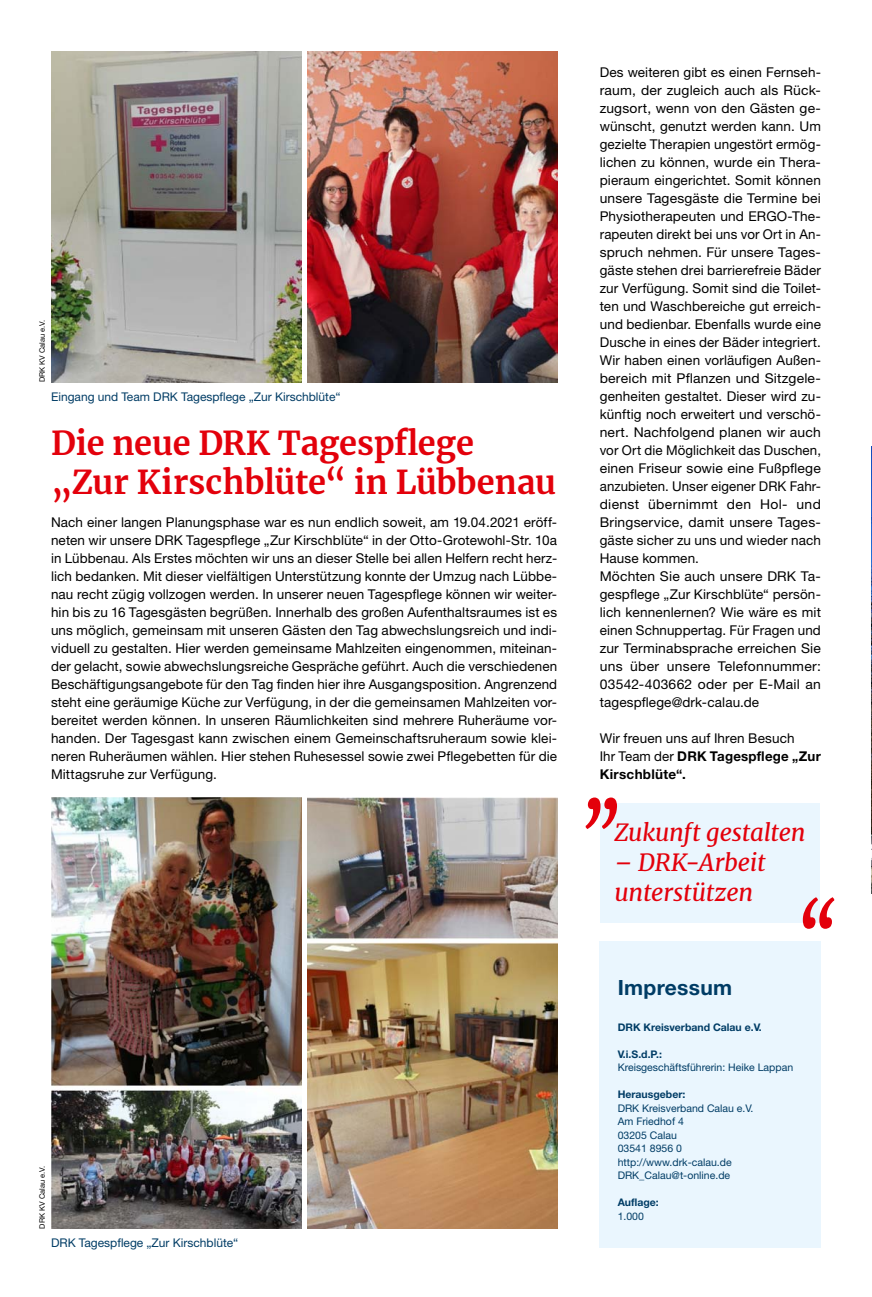
<style>
.page{position:relative;width:872px;height:1297px;background:#fff}
.page>*{position:absolute;margin:0;border:0;box-sizing:border-box;transform-origin:0 0}
.MGB_Headline_23{font:700 32.55px/39px "Merriweather";letter-spacing:-.005em;color:#e3000b}
.MGB_Headline3{font:italic 23.85px/29.8px "Merriweather";letter-spacing:-.01em;color:#e3000b}
.MGB_Impressum_Über{font:700 21px "Helvetica Neue LT Pro";letter-spacing:.015em;color:#003c65}
.MGB_Copy{font:13.5px/18px "Helvetica Neue LT Pro";letter-spacing:.01em;color:#000;text-align:justify}
.MGB_Copy-2{font:700 13.5px/18px "Helvetica Neue LT Pro";letter-spacing:.015em;color:#000}
.MGB_BU{font:12px "Helvetica Neue LT Pro";color:#003c65}
.MGB_Impressum{font:10.5px "Helvetica Neue LT Pro";color:#003c65}
.MGB_Impressum-2{font:700 10.5px "Helvetica Neue LT Pro";color:#003c65}
.MGB_Fotocredits{font:7.5px "Helvetica Neue LT Pro";color:#000}
.s1{font-weight:400}
</style>
<div class="page">
<img style="left:871px;top:446px;width:1px;height:447px">
<div style="left:600px;top:941px;width:221px;height:306px;background:#eaf6fe"></div>
<img style="left:51px;top:51px;width:250px;height:332px">
<img style="left:51px;top:797px;width:250px;height:432px">
<img style="left:307px;top:51px;width:250px;height:332px">
<img style="left:307px;top:797px;width:250px;height:432px">
<div style="left:600px;top:803px;width:220px;height:119px;background:#eaf6fe"></div>
<svg style="left:585px;top:797px;width:32px;height:32px"></svg>
<svg style="left:803px;top:897px;width:31px;height:32px"></svg>
<p class="MGB_Fotocredits" style="left:37px;top:382px;width:64px;rotate:-90deg">DRK KV Calau e.V.</p>
<p class="MGB_BU" style="left:51px;top:389px;width:291px">Eingang und Team DRK Tagespflege „Zur Kirschblüte“</p>
<p class="MGB_Headline_23" style="left:51px;top:422px;width:506px">Die neue DRK Tagespflege „Zur Kirschblüte“ in Lübbenau</p>
<p class="MGB_Copy" style="left:51px;top:512px;width:507px">Nach einer langen Planungsphase war es nun endlich soweit, am 19.04.2021 eröff&shy;neten wir unsere DRK Tagespflege „Zur Kirschblüte“ in der Otto-Grotewohl-Str. 10a in Lübbenau. Als Erstes möchten wir uns an dieser Stelle bei allen Helfern recht herz&shy;lich bedanken. Mit dieser vielfältigen Unterstützung konnte der Umzug nach Lübbe&shy;nau recht zügig vollzogen werden. In unserer neuen Tagespflege können wir weiter&shy;hin bis zu 16 Tagesgästen begrüßen. Innerhalb des großen Aufenthaltsraumes ist es uns möglich, gemeinsam mit unseren Gästen den Tag abwechslungsreich und indi&shy;viduell zu gestalten. Hier werden gemeinsame Mahlzeiten eingenommen, miteinan&shy;der gelacht, sowie abwechslungsreiche Gespräche geführt. Auch die verschiedenen Beschäftigungsangebote für den Tag finden hier ihre Ausgangsposition. Angrenzend steht eine geräumige Küche zur Verfügung, in der die gemeinsamen Mahlzeiten vor&shy;bereitet werden können. In unseren Räumlichkeiten sind mehrere Ruheräume vor&shy;handen. Der Tagesgast kann zwischen einem Gemeinschaftsruheraum sowie klei&shy;neren Ruheräumen wählen. Hier stehen Ruhesessel sowie zwei Pflegebetten für die Mittagsruhe zur Verfügung.</p>
<p class="MGB_Fotocredits" style="left:38px;top:1229px;width:64px;rotate:-90deg">DRK KV Calau e.V.</p>
<p class="MGB_BU" style="left:51px;top:1235px;width:189px">DRK Tagespflege „Zur Kirschblüte“</p>
<p class="MGB_Copy" style="left:600px;top:62px;width:223px">Des weiteren gibt es einen Fernseh&shy;raum, der zugleich auch als Rück&shy;zugsort, wenn von den Gästen ge&shy;wünscht, genutzt werden kann. Um gezielte Therapien ungestört ermög&shy;lichen zu können, wurde ein Thera&shy;pieraum eingerichtet. Somit können unsere Tagesgäste die Termine bei Physiotherapeuten und ERGO-The&shy;rapeuten direkt bei uns vor Ort in An&shy;spruch nehmen. Für unsere Tages&shy;gäste stehen drei barrierefreie Bäder zur Verfügung. Somit sind die Toilet&shy;ten und Waschbereiche gut erreich&shy;und bedienbar. Ebenfalls wurde eine Dusche in eines der Bäder integriert.<br>Wir haben einen vorläufigen Außen&shy;bereich mit Pflanzen und Sitzgele&shy;genheiten gestaltet. Dieser wird zu&shy;künftig noch erweitert und verschö&shy;nert. Nachfolgend planen wir auch vor Ort die Möglichkeit das Duschen, einen Friseur sowie eine Fußpflege anzubieten. Unser eigener DRK Fahr&shy;dienst übernimmt den Hol- und Bringservice, damit unsere Tages&shy;gäste sicher zu uns und wieder nach Hause kommen.</p>
<p class="MGB_Copy" style="left:600px;top:566px;width:223px">Möchten Sie auch unsere DRK Ta&shy;gespflege „Zur Kirschblüte“ persön&shy;lich kennenlernen? Wie wäre es mit einen Schnuppertag. Für Fragen und zur Terminabsprache erreichen Sie uns über unsere Telefonnummer:<br>03542-403662 oder per E-Mail an tagespflege@drk-calau.de</p>
<p class="MGB_Copy" style="left:600px;top:728px;width:196px">Wir freuen uns auf Ihren Besuch</p>
<p class="MGB_Copy-2" style="left:600px;top:746px;width:223px"><span class="s1">Ihr Team der</span> DRK Tagespflege „Zur<br>Kirschblüte“.</p>
<p class="MGB_Headline3" style="left:614px;top:817px;width:193px">Zukunft gestalten</p>
<p class="MGB_Headline3" style="left:614px;top:847px;width:153px">– DRK-Arbeit unterstützen</p>
<p class="MGB_Impressum_Über" style="left:617px;top:974px;width:116px">Impressum</p>
<p class="MGB_Impressum-2" style="left:617px;top:1020px;width:146px">DRK Kreisverband Calau e.V.</p>
<p class="MGB_Impressum-2" style="left:617px;top:1047px;width:46px">V.i.S.d.P.:</p>
<p class="MGB_Impressum" style="left:617px;top:1061px;width:177px">Kreisgeschäftsführerin: Heike Lappan</p>
<p class="MGB_Impressum-2" style="left:617px;top:1088px;width:69px">Herausgeber:</p>
<p class="MGB_Impressum" style="left:617px;top:1101px;width:137px">DRK Kreisverband Calau e.V.</p>
<p class="MGB_Impressum" style="left:617px;top:1115px;width:68px">Am Friedhof 4</p>
<p class="MGB_Impressum" style="left:617px;top:1128px;width:61px">03205 Calau</p>
<p class="MGB_Impressum" style="left:617px;top:1142px;width:66px">03541 8956 0</p>
<p class="MGB_Impressum" style="left:617px;top:1155px;width:115px">http://www.drk-calau.de</p>
<p class="MGB_Impressum" style="left:617px;top:1169px;width:114px">DRK_Calau@t-online.de</p>
<p class="MGB_Impressum-2" style="left:617px;top:1196px;width:43px">Auflage:</p>
<p class="MGB_Impressum" style="left:617px;top:1209px;width:28px">1.000</p>
</div>
